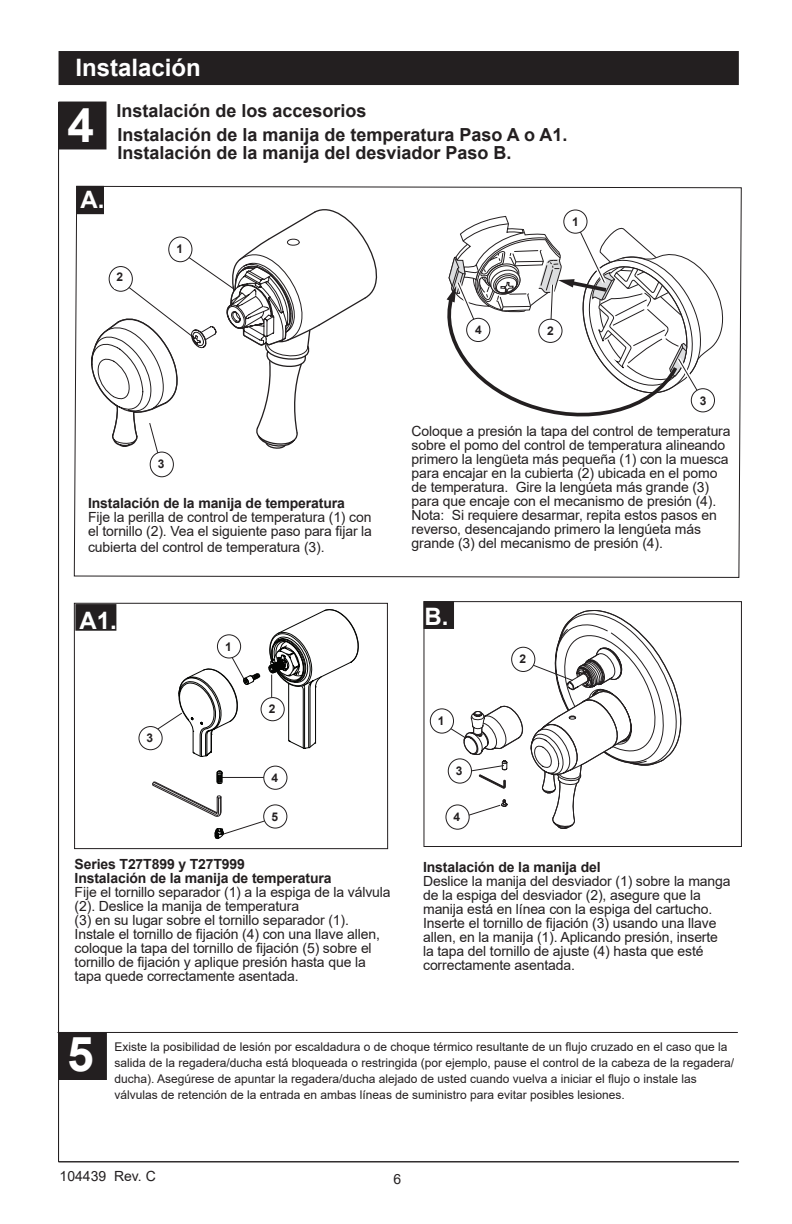
<style>
.page{position:relative;width:792px;height:1224px;background:#fff}
.page>*{position:absolute;margin:0;border:0;box-sizing:border-box;transform-origin:0 0}
.t1{font:700 48px "Arial";color:#fff}
.t2{font:700 24px "Arial";color:#fff}
.t3{font:700 18px/18px "Arial";color:#231f20}
.t4{font:14px/14px "Arial";letter-spacing:-.01em;color:#231f20}
.t5{font:700 14px/14px "Arial";letter-spacing:-.01em;color:#231f20}
.t6{font:12px/16px "Arial";color:#231f20}
.t7{font:700 12px "Arial";color:#231f20}
</style>
<div class="page">
<div style="left:60px;top:1033px;width:46px;height:46px;background:#231f20"></div>
<div style="left:59px;top:1032px;width:48px;height:48px;border:2px solid #231f20"></div>
<hr style="left:58px;top:1032px;width:680px;height:1px;background:#231f20">
<div style="left:60px;top:52px;width:678px;height:32px;background:#231f20"></div>
<div style="left:59px;top:51px;width:680px;height:34px;border:2px solid #231f20"></div>
<div style="left:60px;top:103px;width:45px;height:45px;background:#231f20"></div>
<div style="left:59px;top:102px;width:47px;height:47px;border:2px solid #231f20"></div>
<hr style="left:58px;top:102px;width:1px;height:1060px;background:#231f20">
<hr style="left:59px;top:1161px;width:680px;height:1px;background:#231f20">
<div style="left:424px;top:601px;width:318px;height:246px;border:1px solid #231f20"></div>
<div style="left:425px;top:602px;width:28px;height:26px;background:#231f20"></div>
<div style="left:424px;top:601px;width:30px;height:28px;border:2px solid #231f20"></div>
<div style="left:430px;top:708px;width:24px;height:26px;border:1px solid #231f20;border-radius:50%"></div>
<svg style="left:440px;top:610px;width:241px;height:219px"></svg>
<svg style="left:446px;top:805px;width:23px;height:24px"></svg>
<div style="left:445px;top:804px;width:25px;height:26px;border:1px solid #231f20;border-radius:50%"></div>
<div style="left:452px;top:810px;width:11px;height:14px;background:#fff"></div>
<svg style="left:73px;top:186px;width:669px;height:392px"></svg>
<svg style="left:91px;top:209px;width:286px;height:258px"></svg>
<div style="left:150px;top:452px;width:23px;height:25px;background:#fff;border-radius:50%"></div>
<div style="left:150px;top:452px;width:24px;height:25px;border:1px solid #231f20;border-radius:50%"></div>
<svg style="left:564px;top:210px;width:23px;height:23px"></svg>
<div style="left:563px;top:209px;width:25px;height:25px;border:1px solid #231f20;border-radius:50%"></div>
<svg style="left:440px;top:215px;width:287px;height:212px"></svg>
<div style="left:691px;top:389px;width:24px;height:23px;background:#fff;border-radius:50%"></div>
<div style="left:691px;top:388px;width:24px;height:24px;border:1px solid #231f20;border-radius:50%"></div>
<div style="left:74px;top:603px;width:314px;height:246px;border:1px solid #231f20"></div>
<div style="left:138px;top:726px;width:25px;height:24px;border:1px solid #231f20;border-radius:50%"></div>
<svg style="left:150px;top:609px;width:209px;height:230px"></svg>
<div style="left:76px;top:605px;width:39px;height:25px;background:#231f20"></div>
<div style="left:75px;top:604px;width:41px;height:27px;border:2px solid #231f20"></div>
<h2 class="t2" style="left:75px;top:50px;width:127px">Instalación</h2>
<h1 class="t1" style="left:68px;top:91px;width:28px">4</h1>
<p class="t3" style="left:116px;top:102px;width:252px">Instalación de los accesorios</p>
<p class="t3" style="left:117px;top:126px;width:452px">Instalación de la manija de temperatura Paso A o A1.<br>Instalación de la manija del desviador Paso B.</p>
<h2 class="t2" style="left:80px;top:183px;width:25px">A.</h2>
<p class="t7" style="left:117px;top:269px;width:8px">2</p>
<p class="t7" style="left:176px;top:241px;width:8px">1</p>
<p class="t7" style="left:572px;top:213px;width:8px">1</p>
<p class="t7" style="left:475px;top:321px;width:8px">4</p>
<p class="t7" style="left:547px;top:322px;width:8px">2</p>
<p class="t7" style="left:158px;top:456px;width:8px">3</p>
<p class="t5" style="left:88px;top:496px;width:258px">Instalación de la manija de temperatura</p>
<p class="t4" style="left:88px;top:510px;width:286px">Fije la perilla de control de temperatura (1) con el tornillo (2). Vea el siguiente paso para fijar la</p>
<p class="t4" style="left:88px;top:540px;width:238px">cubierta del control de temperatura (3).</p>
<h2 class="t2" style="left:80px;top:603px;width:39px">A1.</h2>
<p class="t7" style="left:147px;top:730px;width:8px">3</p>
<p class="t7" style="left:225px;top:638px;width:8px">1</p>
<p class="t7" style="left:269px;top:701px;width:8px">2</p>
<p class="t7" style="left:271px;top:769px;width:8px">4</p>
<p class="t7" style="left:271px;top:808px;width:8px">5</p>
<p class="t5" style="left:75px;top:858px;width:258px">Series T27T899 y T27T999<br>Instalación de la manija de temperatura</p>
<p class="t4" style="left:75px;top:885px;width:317px">Fije el tornillo separador (1) a la espiga de la válvula (2). Deslice la manija de temperatura<br>(3) en su lugar sobre el tornillo separador (1).<br>Instale el tornillo de fijación (4) con una llave allen, coloque la tapa del tornillo de fijación (5) sobre el tornillo de fijación y aplique presión hasta que la tapa quede correctamente asentada.</p>
<p class="t7" style="left:700px;top:392px;width:8px">3</p>
<p class="t4" style="left:412px;top:424px;width:320px">Coloque a presión la tapa del control de temperatura sobre el pomo del control de temperatura alineando primero la lengüeta más pequeña (1) con la muesca para encajar en la cubierta (2) ubicada en el pomo de temperatura. Gire la lengúeta más grande (3) para que encaje con el mecanismo de presión (4).<br>Nota: Si requiere desarmar, repita estos pasos en reverso, desencajando primero la lengúeta más grande (3) del mecanismo de presión (4).</p>
<h2 class="t2" style="left:425px;top:600px;width:25px">B.</h2>
<p class="t7" style="left:438px;top:712px;width:8px">1</p>
<p class="t7" style="left:456px;top:762px;width:8px">3</p>
<p class="t7" style="left:454px;top:808px;width:8px">4</p>
<p class="t7" style="left:519px;top:651px;width:8px">2</p>
<p class="t5" style="left:423px;top:860px;width:179px">Instalación de la manija del</p>
<p class="t4" style="left:423px;top:874px;width:309px">Deslice la manija del desviador (1) sobre la manga de la espiga del desviador (2), asegure que la manija está en línea con la espiga del cartucho.<br>Inserte el tornillo de fijación (3) usando una llave allen, en la manija (1). Aplicando presión, inserte la tapa del tornillo de ajuste (4) hasta que esté correctamente asentada.</p>
<h1 class="t1" style="left:67px;top:1021px;width:28px">5</h1>
<p class="t6" style="left:115px;top:1038px;width:621px">Existe la posibilidad de lesión por escaldadura o de choque térmico resultante de un flujo cruzado en el caso que la salida de la regadera/ducha está bloqueada o restringida (por ejemplo, pause el control de la cabeza de la regadera/ ducha). Asegúrese de apuntar la regadera/ducha alejado de usted cuando vuelva a iniciar el flujo o instale las válvulas de retención de la entrada en ambas líneas de suministro para evitar posibles lesiones.</p>
<p class="t4" style="left:60px;top:1169px;width:98px">104439 Rev. C</p>
<p class="t4" style="left:393px;top:1172px;width:9px">6</p>
</div>
